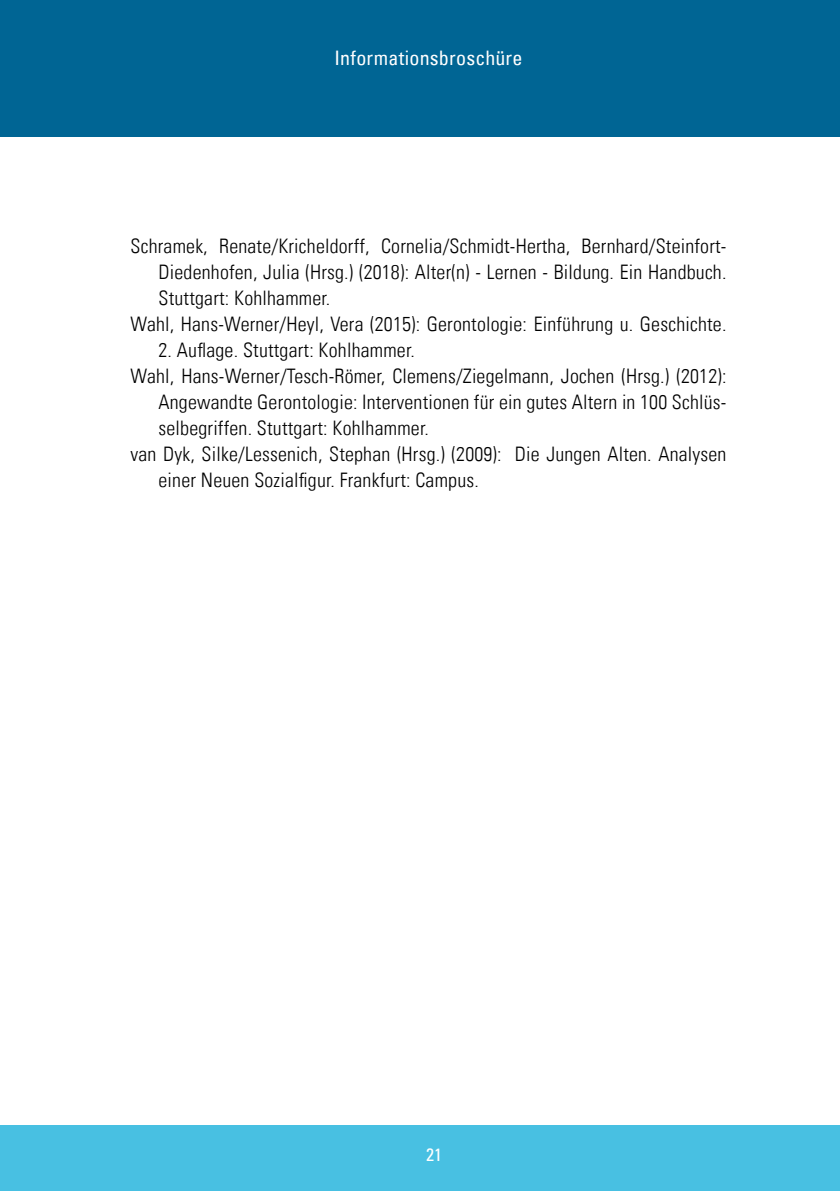
<style>
.page{position:relative;width:840px;height:1191px;background:#fff}
.page>*{position:absolute;margin:0;border:0;box-sizing:border-box;transform-origin:0 0}
.t1{font:20px "Univers Com 47 Light Cond";letter-spacing:.01em;color:#000}
.t2{font:condensed 20px "Univers Com 57";letter-spacing:.01em;color:#fff}
.t3{font:condensed 18px "Univers Com 57";color:#fff}
</style>
<div class="page">
<div style="left:0;top:0;width:839px;height:136px;background:#006594"></div>
<div style="left:0;top:1125px;width:839px;height:66px;background:#48c0e2"></div>
<p class="t2" style="left:334px;top:45px;width:190px">Informationsbroschüre</p>
<p class="t1" style="left:130px;top:234px;width:597px">Schramek, Renate/Kricheldorff, Cornelia/Schmidt-Hertha, Bernhard/Steinfort-</p>
<p class="t1" style="left:158px;top:260px;width:569px">Diedenhofen, Julia (Hrsg.) (2018): Alter(n) - Lernen - Bildung. Ein Handbuch.</p>
<p class="t1" style="left:158px;top:286px;width:173px">Stuttgart: Kohlhammer.</p>
<p class="t1" style="left:130px;top:312px;width:597px">Wahl, Hans-Werner/Heyl, Vera (2015): Gerontologie: Einführung u. Geschichte.</p>
<p class="t1" style="left:158px;top:338px;width:258px">2. Auflage. Stuttgart: Kohlhammer.</p>
<p class="t1" style="left:130px;top:364px;width:597px">Wahl, Hans-Werner/Tesch-Römer, Clemens/Ziegelmann, Jochen (Hrsg.) (2012):</p>
<p class="t1" style="left:158px;top:390px;width:569px">Angewandte Gerontologie: Interventionen für ein gutes Altern in 100 Schlüs-</p>
<p class="t1" style="left:158px;top:416px;width:271px">selbegriffen. Stuttgart: Kohlhammer.</p>
<p class="t1" style="left:130px;top:442px;width:597px">van Dyk, Silke/Lessenich, Stephan (Hrsg.) (2009): Die Jungen Alten. Analysen</p>
<p class="t1" style="left:158px;top:468px;width:321px">einer Neuen Sozialfigur. Frankfurt: Campus.</p>
<p class="t3" style="left:426px;top:1143px;width:17px">21</p>
</div>
